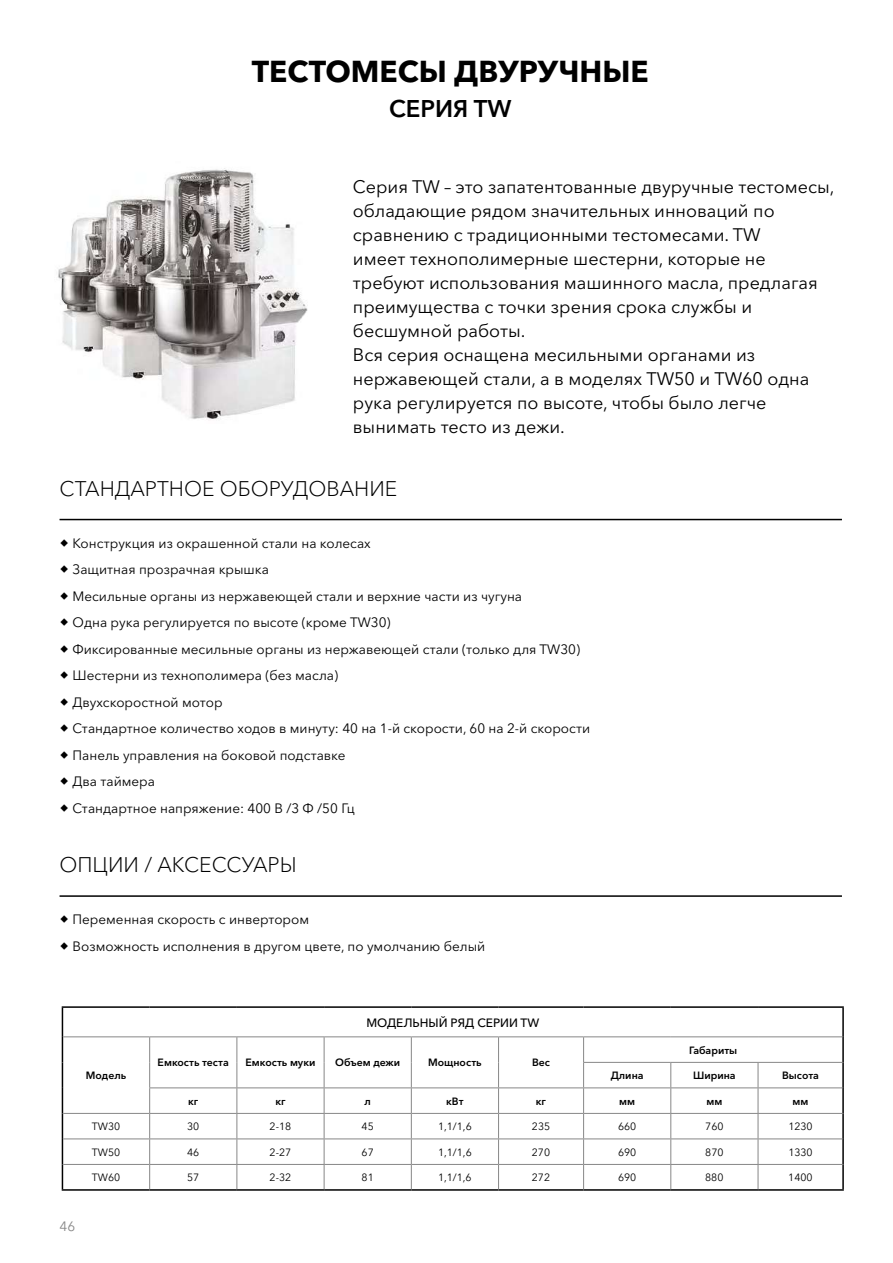
<style>
.page{position:relative;width:893px;height:1263px;background:#fff}
.page>*{position:absolute;margin:0;border:0;box-sizing:border-box;transform-origin:0 0}
.t1{font:700 30px "Avenir Next Cyr";color:#000}
.t2{font:600 24px "Avenir Next Cyr";color:#000}
.t3{font:300 21px "Avenir Next Cyr";color:#000}
.t4{font:18px/24px "Avenir Next Cyr";color:#000}
.t5{font:13.5px/26.5px "Avenir Next Cyr";color:#000}
.t6{font:13.5px "Avenir Next Cyr";color:#878787}
.t7{font:500 12px "Avenir Next Cyr";color:#000}
.t8{font:10.5px "Avenir Next Cyr";color:#000}
.t9{font:600 10.5px "Avenir Next Cyr";color:#000}
</style>
<div class="page">
<img style="left:58px;top:168px;width:250px;height:252px">
<hr style="left:60px;top:519px;width:782px;height:1px;background:#000">
<hr style="left:60px;top:895px;width:782px;height:2px;background:#000">
<hr style="left:62px;top:1006px;width:88px;height:2px;background:#000">
<hr style="left:150px;top:1006px;width:87px;height:2px;background:#000">
<hr style="left:237px;top:1006px;width:87px;height:2px;background:#000">
<hr style="left:324px;top:1006px;width:87px;height:2px;background:#000">
<hr style="left:411px;top:1006px;width:88px;height:2px;background:#000">
<hr style="left:499px;top:1006px;width:85px;height:2px;background:#000">
<hr style="left:584px;top:1006px;width:87px;height:2px;background:#000">
<hr style="left:671px;top:1006px;width:87px;height:2px;background:#000">
<hr style="left:758px;top:1006px;width:86px;height:2px;background:#000">
<hr style="left:842px;top:1008px;width:2px;height:29px;background:#000">
<hr style="left:842px;top:1037px;width:2px;height:25px;background:#000">
<hr style="left:842px;top:1062px;width:2px;height:26px;background:#000">
<hr style="left:842px;top:1088px;width:2px;height:25px;background:#000">
<hr style="left:842px;top:1113px;width:2px;height:26px;background:#000">
<hr style="left:842px;top:1139px;width:2px;height:25px;background:#000">
<svg style="left:62px;top:1008px;width:1px;height:181px"></svg>
<hr style="left:842px;top:1164px;width:2px;height:25px;background:#000">
<hr style="left:62px;top:1189px;width:88px;height:2px;background:#000">
<hr style="left:150px;top:1189px;width:87px;height:2px;background:#000">
<hr style="left:237px;top:1189px;width:87px;height:2px;background:#000">
<hr style="left:324px;top:1189px;width:87px;height:2px;background:#000">
<hr style="left:411px;top:1189px;width:88px;height:2px;background:#000">
<hr style="left:499px;top:1189px;width:85px;height:2px;background:#000">
<hr style="left:584px;top:1189px;width:87px;height:2px;background:#000">
<hr style="left:671px;top:1189px;width:87px;height:2px;background:#000">
<hr style="left:758px;top:1189px;width:86px;height:2px;background:#000">
<hr style="left:63px;top:1036px;width:87px;height:1px;background:#878787">
<hr style="left:150px;top:1036px;width:87px;height:1px;background:#878787">
<hr style="left:237px;top:1036px;width:87px;height:1px;background:#878787">
<hr style="left:324px;top:1036px;width:87px;height:1px;background:#878787">
<hr style="left:411px;top:1036px;width:88px;height:1px;background:#878787">
<hr style="left:499px;top:1036px;width:85px;height:1px;background:#878787">
<hr style="left:584px;top:1036px;width:87px;height:1px;background:#878787">
<hr style="left:671px;top:1036px;width:87px;height:1px;background:#878787">
<hr style="left:758px;top:1036px;width:84px;height:1px;background:#878787">
<hr style="left:583px;top:1062px;width:88px;height:1px;background:#878787">
<hr style="left:671px;top:1062px;width:87px;height:1px;background:#878787">
<hr style="left:758px;top:1062px;width:84px;height:1px;background:#878787">
<hr style="left:149px;top:1087px;width:88px;height:1px;background:#878787">
<hr style="left:237px;top:1087px;width:87px;height:1px;background:#878787">
<hr style="left:324px;top:1087px;width:87px;height:1px;background:#878787">
<hr style="left:411px;top:1087px;width:88px;height:1px;background:#878787">
<hr style="left:499px;top:1087px;width:85px;height:1px;background:#878787">
<hr style="left:584px;top:1087px;width:87px;height:1px;background:#878787">
<hr style="left:671px;top:1087px;width:87px;height:1px;background:#878787">
<hr style="left:758px;top:1087px;width:84px;height:1px;background:#878787">
<hr style="left:63px;top:1113px;width:87px;height:1px;background:#878787">
<hr style="left:150px;top:1113px;width:87px;height:1px;background:#878787">
<hr style="left:237px;top:1113px;width:87px;height:1px;background:#878787">
<hr style="left:324px;top:1113px;width:87px;height:1px;background:#878787">
<hr style="left:411px;top:1113px;width:88px;height:1px;background:#878787">
<hr style="left:499px;top:1113px;width:85px;height:1px;background:#878787">
<hr style="left:584px;top:1113px;width:87px;height:1px;background:#878787">
<hr style="left:671px;top:1113px;width:87px;height:1px;background:#878787">
<hr style="left:758px;top:1113px;width:84px;height:1px;background:#878787">
<hr style="left:63px;top:1138px;width:87px;height:1px;background:#878787">
<hr style="left:150px;top:1138px;width:87px;height:1px;background:#878787">
<hr style="left:237px;top:1138px;width:87px;height:1px;background:#878787">
<hr style="left:324px;top:1138px;width:87px;height:1px;background:#878787">
<hr style="left:411px;top:1138px;width:88px;height:1px;background:#878787">
<hr style="left:499px;top:1138px;width:85px;height:1px;background:#878787">
<hr style="left:584px;top:1138px;width:87px;height:1px;background:#878787">
<hr style="left:671px;top:1138px;width:87px;height:1px;background:#878787">
<hr style="left:758px;top:1138px;width:84px;height:1px;background:#878787">
<hr style="left:63px;top:1164px;width:87px;height:1px;background:#878787">
<hr style="left:150px;top:1164px;width:87px;height:1px;background:#878787">
<svg style="left:149px;top:1037px;width:1px;height:152px"></svg>
<hr style="left:237px;top:1164px;width:87px;height:1px;background:#878787">
<svg style="left:237px;top:1037px;width:1px;height:152px"></svg>
<hr style="left:324px;top:1164px;width:87px;height:1px;background:#878787">
<svg style="left:324px;top:1037px;width:1px;height:152px"></svg>
<hr style="left:411px;top:1164px;width:88px;height:1px;background:#878787">
<svg style="left:411px;top:1037px;width:1px;height:152px"></svg>
<hr style="left:499px;top:1164px;width:85px;height:1px;background:#878787">
<svg style="left:498px;top:1037px;width:1px;height:152px"></svg>
<hr style="left:584px;top:1164px;width:87px;height:1px;background:#878787">
<svg style="left:583px;top:1037px;width:1px;height:152px"></svg>
<hr style="left:671px;top:1164px;width:87px;height:1px;background:#878787">
<svg style="left:670px;top:1063px;width:1px;height:126px"></svg>
<hr style="left:758px;top:1164px;width:84px;height:1px;background:#878787">
<svg style="left:758px;top:1063px;width:1px;height:126px"></svg>
<h1 class="t1" style="left:252px;top:53px;width:398px">ТЕСТОМЕСЫ ДВУРУЧНЫЕ</h1>
<h2 class="t2" style="left:389px;top:94px;width:124px">СЕРИЯ TW</h2>
<p class="t4" style="left:353px;top:175px;width:483px">Серия TW – это запатентованные двуручные тестомесы, обладающие рядом значительных инноваций по сравнению с традиционными тестомесами. TW<br>имеет технополимерные шестерни, которые не требуют использования машинного масла, предлагая преимущества с точки зрения срока службы и бесшумной работы.<br>Вся серия оснащена месильными органами из нержавеющей стали, а в моделях TW50 и TW60 одна рука регулируется по высоте, чтобы было легче вынимать тесто из дежи.</p>
<h3 class="t3" style="left:60px;top:476px;width:339px">СТАНДАРТНОЕ ОБОРУДОВАНИЕ</h3>
<p class="t5" style="left:73px;top:530px;width:519px">Конструкция из окрашенной стали на колесах<br>Защитная прозрачная крышка<br>Месильные органы из нержавеющей стали и верхние части из чугуна<br>Одна рука регулируется по высоте (кроме TW30)<br>Фиксированные месильные органы из нержавеющей стали (только для TW30)<br>Шестерни из технополимера (без масла)<br>Двухскоростной мотор<br>Стандартное количество ходов в минуту: 40 на 1-й скорости, 60 на 2-й скорости Панель управления на боковой подставке<br>Два таймера<br>Стандартное напряжение: 400 В /3 Ф /50 Гц</p>
<h3 class="t3" style="left:60px;top:852px;width:239px">ОПЦИИ / АКСЕССУАРЫ</h3>
<p class="t5" style="left:73px;top:906px;width:414px">Переменная скорость с инвертором<br>Возможность исполнения в другом цвете, по умолчанию белый</p>
<p class="t9" style="left:86px;top:1069px;width:42px">Модель</p>
<p class="t7" style="left:366px;top:1015px;width:174px">МОДЕЛЬНЫЙ РЯД СЕРИИ TW</p>
<p class="t9" style="left:158px;top:1056px;width:73px">Емкость теста</p>
<p class="t9" style="left:246px;top:1056px;width:71px">Емкость муки</p>
<p class="t9" style="left:335px;top:1056px;width:66px">Объем дежи</p>
<p class="t9" style="left:428px;top:1056px;width:55px">Мощность</p>
<p class="t9" style="left:532px;top:1056px;width:19px">Вес</p>
<p class="t9" style="left:689px;top:1043px;width:50px">Габариты</p>
<p class="t9" style="left:611px;top:1069px;width:34px">Длина</p>
<p class="t9" style="left:693px;top:1069px;width:44px">Ширина</p>
<p class="t9" style="left:782px;top:1069px;width:38px">Высота</p>
<p class="t9" style="left:188px;top:1094px;width:12px">кг</p>
<p class="t9" style="left:275px;top:1094px;width:12px">кг</p>
<p class="t9" style="left:364px;top:1094px;width:8px">л</p>
<p class="t9" style="left:446px;top:1094px;width:19px">кВт</p>
<p class="t9" style="left:536px;top:1094px;width:12px">кг</p>
<p class="t9" style="left:619px;top:1094px;width:17px">мм</p>
<p class="t9" style="left:706px;top:1094px;width:17px">мм</p>
<p class="t9" style="left:792px;top:1094px;width:17px">мм</p>
<p class="t6" style="left:60px;top:1218px;width:17px">46</p>
<p class="t8" style="left:92px;top:1120px;width:30px">TW30</p>
<p class="t8" style="left:187px;top:1120px;width:14px">30</p>
<p class="t8" style="left:270px;top:1120px;width:23px">2-18</p>
<p class="t8" style="left:362px;top:1120px;width:14px">45</p>
<p class="t8" style="left:438px;top:1120px;width:35px">1,1/1,6</p>
<p class="t8" style="left:532px;top:1120px;width:20px">235</p>
<p class="t8" style="left:618px;top:1120px;width:20px">660</p>
<p class="t8" style="left:705px;top:1120px;width:20px">760</p>
<p class="t8" style="left:788px;top:1120px;width:26px">1230</p>
<p class="t8" style="left:92px;top:1146px;width:30px">TW50</p>
<p class="t8" style="left:187px;top:1146px;width:14px">46</p>
<p class="t8" style="left:270px;top:1146px;width:23px">2-27</p>
<p class="t8" style="left:362px;top:1146px;width:14px">67</p>
<p class="t8" style="left:438px;top:1146px;width:35px">1,1/1,6</p>
<p class="t8" style="left:532px;top:1146px;width:20px">270</p>
<p class="t8" style="left:618px;top:1146px;width:20px">690</p>
<p class="t8" style="left:705px;top:1146px;width:20px">870</p>
<p class="t8" style="left:788px;top:1146px;width:26px">1330</p>
<p class="t8" style="left:92px;top:1171px;width:30px">TW60</p>
<p class="t8" style="left:187px;top:1171px;width:14px">57</p>
<p class="t8" style="left:270px;top:1171px;width:23px">2-32</p>
<p class="t8" style="left:362px;top:1171px;width:14px">81</p>
<p class="t8" style="left:438px;top:1171px;width:35px">1,1/1,6</p>
<p class="t8" style="left:532px;top:1171px;width:20px">272</p>
<p class="t8" style="left:618px;top:1171px;width:20px">690</p>
<p class="t8" style="left:705px;top:1171px;width:20px">880</p>
<p class="t8" style="left:788px;top:1171px;width:26px">1400</p>
</div>
